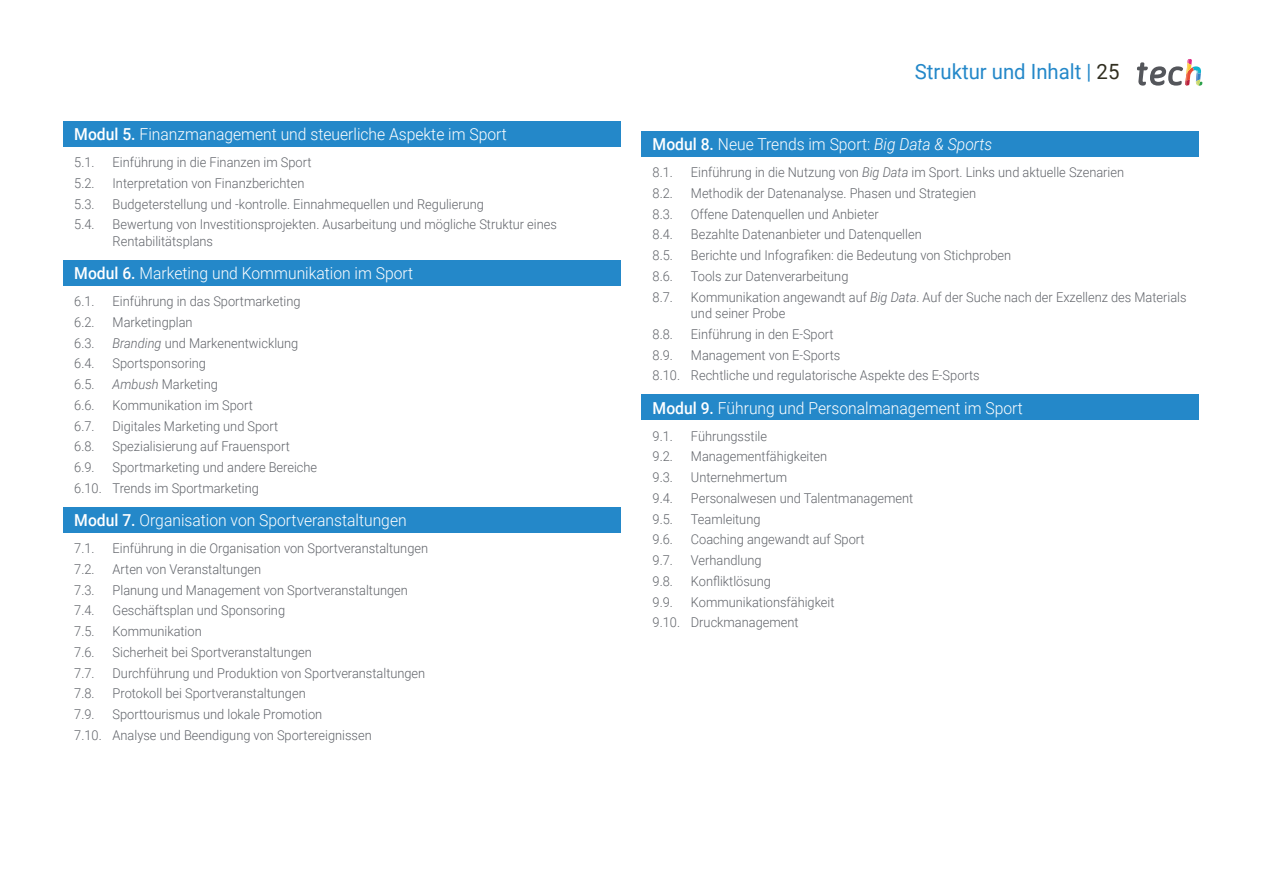
<style>
.page{position:relative;width:1263px;height:893px;background:#fff}
.page>*{position:absolute;margin:0;border:0;box-sizing:border-box;transform-origin:0 0}
.t1{font:21px "Roboto";color:#2488c9}
.t2{font:300 16.5px "Roboto";color:#fff;scale:.95 1}
.t3{font:300 13.5px/20.7px "Roboto";color:#61646a;scale:.95 1}
.s1{font-weight:500}
.s2{font-style:italic}
.s3{color:#312e20}
</style>
<div class="page">
<div style="left:63px;top:121px;width:558px;height:25px;background:#2488c9"></div>
<div style="left:63px;top:260px;width:558px;height:25px;background:#2488c9"></div>
<div style="left:63px;top:507px;width:558px;height:25px;background:#2488c9"></div>
<svg style="left:1137px;top:59px;width:65px;height:27px"></svg>
<div style="left:642px;top:131px;width:557px;height:25px;background:#2488c9"></div>
<div style="left:642px;top:395px;width:557px;height:25px;background:#2488c9"></div>
<p class="t2" style="left:74px;top:123px;width:457px"><span class="s1">Modul 5.</span> Finanzmanagement und steuerliche Aspekte im Sport</p>
<p class="t3" style="left:74px;top:151px;width:23px">5.1.</p>
<p class="t3" style="left:113px;top:151px;width:211px">Einführung in die Finanzen im Sport</p>
<p class="t3" style="left:74px;top:172px;width:23px">5.2.</p>
<p class="t3" style="left:113px;top:172px;width:203px">Interpretation von Finanzberichten</p>
<p class="t3" style="left:74px;top:193px;width:23px">5.3.</p>
<p class="t3" style="left:113px;top:193px;width:392px">Budgeterstellung und -kontrolle. Einnahmequellen und Regulierung</p>
<p class="t3" style="left:74px;top:214px;width:23px">5.4.</p>
<p class="t3" style="left:113px;top:216px;width:469px;line-height:16.5px">Bewertung von Investitionsprojekten. Ausarbeitung und mögliche Struktur eines<br>Rentabilitätsplans</p>
<p class="t2" style="left:74px;top:262px;width:358px"><span class="s1">Modul 6.</span> Marketing und Kommunikation im Sport</p>
<p class="t3" style="left:74px;top:290px;width:23px">6.1.</p>
<p class="t3" style="left:113px;top:290px;width:199px">Einführung in das Sportmarketing</p>
<p class="t3" style="left:74px;top:311px;width:23px">6.2.</p>
<p class="t3" style="left:113px;top:311px;width:86px">Marketingplan</p>
<p class="t3" style="left:74px;top:332px;width:23px">6.3.</p>
<p class="t3" style="left:113px;top:332px;width:197px"><span class="s2">Branding</span> und Markenentwicklung</p>
<p class="t3" style="left:74px;top:353px;width:23px">6.4.</p>
<p class="t3" style="left:113px;top:353px;width:100px">Sportsponsoring</p>
<p class="t3" style="left:74px;top:373px;width:23px">6.5.</p>
<p class="t3" style="left:113px;top:373px;width:112px"><span class="s2">Ambush</span> Marketing</p>
<p class="t3" style="left:74px;top:394px;width:23px">6.6.</p>
<p class="t3" style="left:113px;top:394px;width:149px">Kommunikation im Sport</p>
<p class="t3" style="left:74px;top:415px;width:23px">6.7.</p>
<p class="t3" style="left:113px;top:415px;width:176px">Digitales Marketing und Sport</p>
<p class="t3" style="left:74px;top:436px;width:23px">6.8.</p>
<p class="t3" style="left:113px;top:436px;width:188px">Spezialisierung auf Frauensport</p>
<p class="t3" style="left:74px;top:456px;width:23px">6.9.</p>
<p class="t3" style="left:74px;top:456px;width:257px;text-indent:38px">Sportmarketing und andere Bereiche<br>6.10. Trends im Sportmarketing</p>
<p class="t2" style="left:74px;top:509px;width:351px"><span class="s1">Modul 7.</span> Organisation von Sportveranstaltungen</p>
<p class="t3" style="left:74px;top:537px;width:23px">7.1.</p>
<p class="t3" style="left:113px;top:537px;width:334px">Einführung in die Organisation von Sportveranstaltungen</p>
<p class="t3" style="left:74px;top:558px;width:23px">7.2.</p>
<p class="t3" style="left:113px;top:558px;width:158px">Arten von Veranstaltungen</p>
<p class="t3" style="left:74px;top:579px;width:23px">7.3.</p>
<p class="t3" style="left:113px;top:579px;width:312px">Planung und Management von Sportveranstaltungen</p>
<p class="t3" style="left:74px;top:600px;width:23px">7.4.</p>
<p class="t3" style="left:113px;top:600px;width:183px">Geschäftsplan und Sponsoring</p>
<p class="t3" style="left:74px;top:620px;width:23px">7.5.</p>
<p class="t3" style="left:113px;top:620px;width:95px">Kommunikation</p>
<p class="t3" style="left:74px;top:641px;width:23px">7.6.</p>
<p class="t3" style="left:113px;top:641px;width:211px">Sicherheit bei Sportveranstaltungen</p>
<p class="t3" style="left:74px;top:662px;width:23px">7.7.</p>
<p class="t3" style="left:113px;top:662px;width:331px">Durchführung und Produktion von Sportveranstaltungen</p>
<p class="t3" style="left:74px;top:683px;width:23px">7.8.</p>
<p class="t3" style="left:113px;top:683px;width:205px">Protokoll bei Sportveranstaltungen</p>
<p class="t3" style="left:74px;top:703px;width:23px">7.9.</p>
<p class="t3" style="left:74px;top:703px;width:315px;text-indent:38px">Sporttourismus und lokale Promotion<br>7.10. Analyse und Beendigung von Sportereignissen</p>
<h1 class="t1" style="left:915px;top:57px;width:206px">Struktur und Inhalt | <span class="s3">25</span></h1>
<p class="t2" style="left:653px;top:133px;width:359px"><span class="s1">Modul 8.</span> Neue Trends im Sport: <span class="s2">Big Data &amp; Sports</span></p>
<p class="t3" style="left:653px;top:162px;width:23px">8.1.</p>
<p class="t3" style="left:691px;top:162px;width:457px">Einführung in die Nutzung von <span class="s2">Big Data</span> im Sport. Links und aktuelle Szenarien</p>
<p class="t3" style="left:653px;top:182px;width:23px">8.2.</p>
<p class="t3" style="left:691px;top:182px;width:302px">Methodik der Datenanalyse. Phasen und Strategien</p>
<p class="t3" style="left:653px;top:203px;width:23px">8.3.</p>
<p class="t3" style="left:691px;top:203px;width:199px">Offene Datenquellen und Anbieter</p>
<p class="t3" style="left:653px;top:224px;width:23px">8.4.</p>
<p class="t3" style="left:691px;top:224px;width:244px">Bezahlte Datenanbieter und Datenquellen</p>
<p class="t3" style="left:653px;top:245px;width:23px">8.5.</p>
<p class="t3" style="left:691px;top:245px;width:339px">Berichte und Infografiken: die Bedeutung von Stichproben</p>
<p class="t3" style="left:653px;top:265px;width:23px">8.6.</p>
<p class="t3" style="left:691px;top:265px;width:167px">Tools zur Datenverarbeitung</p>
<p class="t3" style="left:653px;top:286px;width:23px">8.7.</p>
<p class="t3" style="left:691px;top:288px;width:523px;line-height:16.5px">Kommunikation angewandt auf <span class="s2">Big Data</span>. Auf der Suche nach der Exzellenz des Materials und seiner Probe</p>
<p class="t3" style="left:653px;top:323px;width:23px">8.8.</p>
<p class="t3" style="left:691px;top:323px;width:152px">Einführung in den E-Sport</p>
<p class="t3" style="left:653px;top:344px;width:23px">8.9.</p>
<p class="t3" style="left:653px;top:344px;width:346px;text-indent:38px">Management von E-Sports<br>8.10. Rechtliche und regulatorische Aspekte des E-Sports</p>
<p class="t2" style="left:653px;top:396px;width:391px"><span class="s1">Modul 9.</span> Führung und Personalmanagement im Sport</p>
<p class="t3" style="left:653px;top:425px;width:23px">9.1.</p>
<p class="t3" style="left:691px;top:425px;width:82px">Führungsstile</p>
<p class="t3" style="left:653px;top:446px;width:23px">9.2.</p>
<p class="t3" style="left:691px;top:446px;width:145px">Managementfähigkeiten</p>
<p class="t3" style="left:653px;top:467px;width:23px">9.3.</p>
<p class="t3" style="left:691px;top:467px;width:103px">Unternehmertum</p>
<p class="t3" style="left:653px;top:487px;width:23px">9.4.</p>
<p class="t3" style="left:691px;top:487px;width:236px">Personalwesen und Talentmanagement</p>
<p class="t3" style="left:653px;top:508px;width:23px">9.5.</p>
<p class="t3" style="left:691px;top:508px;width:75px">Teamleitung</p>
<p class="t3" style="left:653px;top:529px;width:23px">9.6.</p>
<p class="t3" style="left:691px;top:529px;width:184px">Coaching angewandt auf Sport</p>
<p class="t3" style="left:653px;top:550px;width:23px">9.7.</p>
<p class="t3" style="left:691px;top:550px;width:76px">Verhandlung</p>
<p class="t3" style="left:653px;top:570px;width:23px">9.8.</p>
<p class="t3" style="left:691px;top:570px;width:86px">Konfliktlösung</p>
<p class="t3" style="left:653px;top:591px;width:23px">9.9.</p>
<p class="t3" style="left:653px;top:591px;width:193px;text-indent:38px">Kommunikationsfähigkeit<br>9.10. Druckmanagement</p>
</div>
